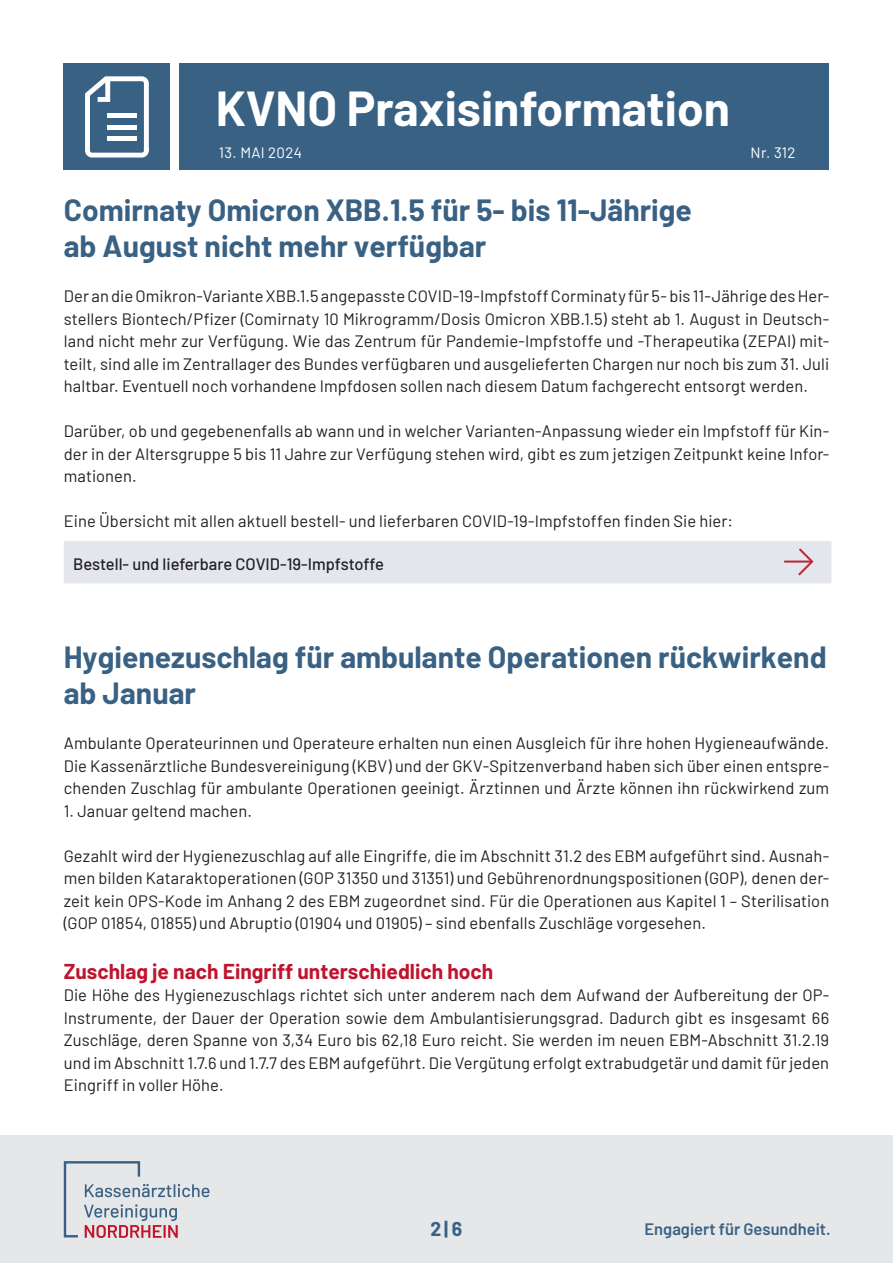
<style>
.page{position:relative;width:893px;height:1263px;background:#fff}
.page>*{position:absolute;margin:0;border:0;box-sizing:border-box;transform-origin:0 0}
.t1{font:700 48px "Barlow";color:#fff}
._3_0_-_Numerische_Aufzählung{font:700 30px/36px "Barlow";color:#396184}
._3_0_-_Numerische_Aufzählung-2{font:700 21px "Barlow";color:#c0142e}
.t2{font:700 19.5px "Barlow";color:#396184}
._3_0_-_Numerische_Aufzählung-3{font:16.5px/22.5px "Barlow";letter-spacing:.005em;color:#231f20;text-align:justify}
.t3{font:500 16.5px "Barlow";color:#231f20}
.t4{font:600 16.5px "Barlow";color:#396184}
.t5{font:15px "Barlow";letter-spacing:.02em;color:#fff}
</style>
<div class="page">
<div style="left:180px;top:64px;width:649px;height:106px;background:#396184"></div>
<div style="left:64px;top:64px;width:106px;height:106px;background:#396184"></div>
<svg style="left:85px;top:76px;width:64px;height:82px"></svg>
<div style="left:107px;top:113px;width:30px;height:5px;background:#fff"></div>
<div style="left:107px;top:125px;width:30px;height:5px;background:#fff"></div>
<div style="left:107px;top:136px;width:30px;height:5px;background:#fff"></div>
<div style="left:0;top:1135px;width:893px;height:128px;background:#e6e7e9"></div>
<svg style="left:64px;top:1161px;width:145px;height:77px"></svg>
<div style="left:64px;top:541px;width:767px;height:42px;background:#e4e6ed"></div>
<svg style="left:796px;top:548px;width:18px;height:28px"></svg>
<hr style="left:785px;top:561px;width:26px;height:2px;background:#b72837">
<h1 class="t1" style="left:216px;top:73px;width:516px">KVNO Praxisinformation</h1>
<p class="t5" style="left:219px;top:142px;width:84px">13. MAI 2024</p>
<p class="t5" style="left:751px;top:142px;width:46px">Nr. 312</p>
<p class="_3_0_-_Numerische_Aufzählung" style="left:64px;top:190px;width:630px">Comirnaty Omicron XBB.1.5 für 5- bis 11-Jährige ab August nicht mehr verfügbar</p>
<p class="_3_0_-_Numerische_Aufzählung-3" style="left:64px;top:284px;width:767px">Der an die Omikron-Variante XBB.1.5 angepasste COVID-19-Impfstoff Corminaty für 5- bis 11-Jährige des Her&shy;stellers Biontech/Pfizer (Comirnaty 10 Mikrogramm/Dosis Omicron XBB.1.5) steht ab 1. August in Deutsch&shy;land nicht mehr zur Verfügung. Wie das Zentrum für Pandemie-Impfstoffe und -Therapeutika (ZEPAI) mit&shy;teilt, sind alle im Zentrallager des Bundes verfügbaren und ausgelieferten Chargen nur noch bis zum 31. Juli haltbar. Eventuell noch vorhandene Impfdosen sollen nach diesem Datum fachgerecht entsorgt werden.</p>
<p class="_3_0_-_Numerische_Aufzählung-3" style="left:64px;top:419px;width:767px">Darüber, ob und gegebenenfalls ab wann und in welcher Varianten-Anpassung wieder ein Impfstoff für Kin&shy;der in der Altersgruppe 5 bis 11 Jahre zur Verfügung stehen wird, gibt es zum jetzigen Zeitpunkt keine Infor&shy;mationen.</p>
<p class="_3_0_-_Numerische_Aufzählung-3" style="left:64px;top:509px;width:671px">Eine Übersicht mit allen aktuell bestell- und lieferbaren COVID-19-Impfstoffen finden Sie hier:</p>
<p class="t3" style="left:73px;top:552px;width:312px">Bestell- und lieferbare COVID-19-Impfstoffe</p>
<p class="_3_0_-_Numerische_Aufzählung" style="left:64px;top:637px;width:764px">Hygienezuschlag für ambulante Operationen rückwirkend ab Januar</p>
<p class="_3_0_-_Numerische_Aufzählung-3" style="left:64px;top:731px;width:767px">Ambulante Operateurinnen und Operateure erhalten nun einen Ausgleich für ihre hohen Hygieneaufwände.<br>Die Kassenärztliche Bundesvereinigung (KBV) und der GKV-Spitzenverband haben sich über einen entspre&shy;chenden Zuschlag für ambulante Operationen geeinigt. Ärztinnen und Ärzte können ihn rückwirkend zum</p>
<p class="_3_0_-_Numerische_Aufzählung-3" style="left:64px;top:798px;width:190px">1. Januar geltend machen.</p>
<p class="_3_0_-_Numerische_Aufzählung-3" style="left:64px;top:843px;width:767px">Gezahlt wird der Hygienezuschlag auf alle Eingriffe, die im Abschnitt 31.2 des EBM aufgeführt sind. Ausnah&shy;men bilden Kataraktoperationen (GOP 31350 und 31351) und Gebührenordnungspositionen (GOP), denen der&shy;zeit kein OPS-Kode im Anhang 2 des EBM zugeordnet sind. Für die Operationen aus Kapitel 1 – Sterilisation (GOP 01854, 01855) und Abruptio (01904 und 01905) – sind ebenfalls Zuschläge vorgesehen.</p>
<p class="_3_0_-_Numerische_Aufzählung-2" style="left:64px;top:956px;width:431px">Zuschlag je nach Eingriff unterschiedlich hoch</p>
<p class="_3_0_-_Numerische_Aufzählung-3" style="left:64px;top:983px;width:767px">Die Höhe des Hygienezuschlags richtet sich unter anderem nach dem Aufwand der Aufbereitung der OP-Instrumente, der Dauer der Operation sowie dem Ambulantisierungsgrad. Dadurch gibt es insgesamt 66<br>Zuschläge, deren Spanne von 3,34 Euro bis 62,18 Euro reicht. Sie werden im neuen EBM-Abschnitt 31.2.19 und im Abschnitt 1.7.6 und 1.7.7 des EBM aufgeführt. Die Vergütung erfolgt extrabudgetär und damit für jeden Eingriff in voller Höhe.</p>
<p class="t2" style="left:431px;top:1214px;width:33px">2| 6</p>
<p class="t4" style="left:645px;top:1217px;width:188px">Engagiert für Gesundheit.</p>
</div>
